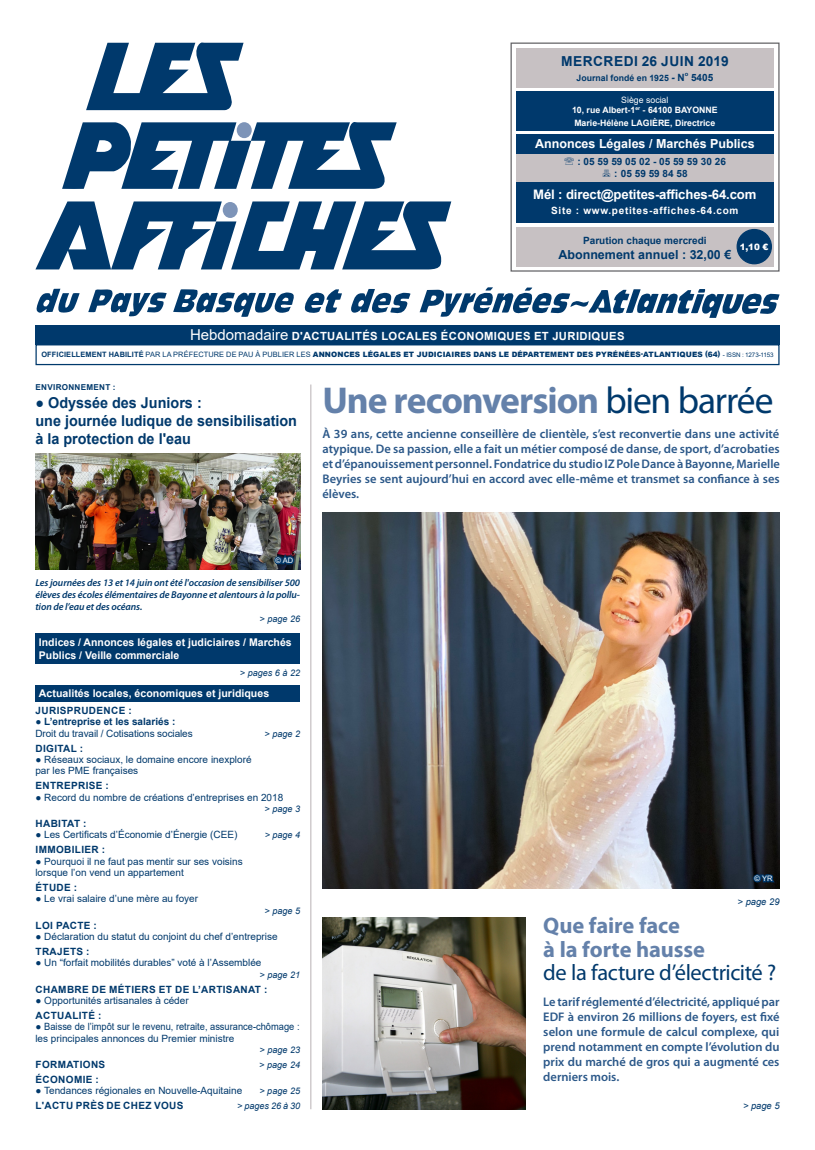
<style>
.page{position:relative;width:815px;height:1150px;background:#fff}
.page>*{position:absolute;margin:0;border:0;box-sizing:border-box;transform-origin:0 0}
.Tritre_principale_co{font:700 37.5px "Myriad Pro";letter-spacing:-.03em;color:#6481aa}
.Tritre_principale_co-2{font:700 22.5px/23.8px "Myriad Pro";letter-spacing:-.005em;color:#6481aa}
.t1{font:700 15px/18px "Arial";color:#00396c;scale:.96 1}
.t2{font:700 13.75px "Arial";letter-spacing:.035em;color:#00396c}
.t3{font:700 13.12px "Arial";letter-spacing:-.01em;color:#fff}
.Chapo_titre_principa{font:600 12.5px/15px "Myriad Pro";color:#2b5889;text-align:justify}
.Chapo_couleur{font:600 12.5px/15px "Myriad Pro";color:#2b5889;text-align:justify}
.t4{font:700 12.5px "Arial";color:#fff}
.t5{font:700 12.5px "Arial";color:#00396c}
.t6{font:700 11.25px "Arial";letter-spacing:.035em;color:#fff}
.t7{font:700 10.62px/12.8px "Arial";color:#fff}
.t8{font:10px/11.4px "Arial";color:#00396c}
.t9{font:700 10px "Arial";letter-spacing:.035em;color:#00396c}
.Légende_couleur{font:italic 600 10px/12px "Myriad Pro";letter-spacing:-.01em;color:#00396c;text-align:justify}
.t10{font:700 10px "Arial";color:#00396c}
.t11{font:700 10px "Arial";letter-spacing:.07em;color:#fff}
.Chapo_couleur-2{font:italic 9.38px "Arial";color:#00396c}
.Légende_couleur-2{font:italic 9px "Arial";color:#00396c}
.t12{font:700 8.75px/10.5px "Arial";color:#fff;text-align:center}
.t13{font:700 8.75px "Arial";color:#00396c}
.t14{font:900 8.75px "Arial";color:#fff}
.t15{font:700 8.12px "Arial";letter-spacing:.035em;color:#00396c}
.t16{font:7.5px "Arial";color:#fff}
.t17{font:900 7.38px "Arial";letter-spacing:.015em;color:#00396c}
.t18{font:700 5.75px "Arial";color:#00396c}
.s1{font-style:italic;font-size:10px}
.s2{font-size:10px}
.s3{font-weight:400}
.s4{font-weight:400;font-size:15px}
.s5{font-weight:700}
.s6{font-weight:400;font-size:6.25px}
.s7{font-weight:400;color:#00396c}
</style>
<div class="page">
<hr style="left:310px;top:384px;width:1px;height:725px;background:#c7c1c3">
<div style="left:35px;top:344px;width:745px;height:21px;border:1px solid #00396c"></div>
<svg style="left:351px;top:289px;width:60px;height:25px"></svg>
<svg style="left:420px;top:287px;width:360px;height:31px"></svg>
<svg style="left:88px;top:289px;width:79px;height:28px"></svg>
<svg style="left:36px;top:289px;width:44px;height:24px"></svg>
<svg style="left:173px;top:289px;width:169px;height:28px"></svg>
<svg style="left:86px;top:43px;width:158px;height:67px"></svg>
<svg style="left:35px;top:201px;width:416px;height:68px"></svg>
<svg style="left:62px;top:122px;width:335px;height:67px"></svg>
<div style="left:237px;top:122px;width:15px;height:16px;background:#7d94b8;border-radius:50%"></div>
<div style="left:223px;top:202px;width:15px;height:16px;background:#7d94b8;border-radius:50%"></div>
<div style="left:511px;top:43px;width:269px;height:229px;border:1px solid #636366"></div>
<div style="left:516px;top:91px;width:257px;height:40px;background:#00396c"></div>
<div style="left:516px;top:141px;width:257px;height:53px;background:#c7c1c3"></div>
<div style="left:516px;top:49px;width:257px;height:39px;background:#c7c1c3"></div>
<div style="left:516px;top:227px;width:257px;height:39px;background:#c7c1c3"></div>
<div style="left:35px;top:325px;width:745px;height:19px;background:#00396c"></div>
<div style="left:737px;top:230px;width:34px;height:34px;background:#00396c;border-radius:50%"></div>
<div style="left:737px;top:229px;width:35px;height:35px;border:1px solid #00396c;border-radius:50%"></div>
<div style="left:516px;top:134px;width:257px;height:20px;background:#00396c"></div>
<div style="left:516px;top:182px;width:257px;height:41px;background:#00396c"></div>
<img style="left:322px;top:512px;width:458px;height:377px">
<img style="left:35px;top:454px;width:265px;height:116px">
<img style="left:322px;top:918px;width:204px;height:191px">
<svg style="left:272px;top:548px;width:24px;height:18px"></svg>
<svg style="left:751px;top:872px;width:26px;height:12px"></svg>
<div style="left:35px;top:633px;width:265px;height:30px;background:#00396c"></div>
<div style="left:35px;top:685px;width:265px;height:16px;background:#00396c"></div>
<p class="t2" style="left:561px;top:51px;width:169px">MERCREDI 26 JUIN 2019</p>
<p class="t13" style="left:576px;top:71px;width:110px">Journal fondé en 1925 <span class="s1">-</span> <span class="s2">N</span></p>
<p class="t18" style="left:685px;top:70px;width:5px">o</p>
<p class="t9" style="left:691px;top:70px;width:24px">5405</p>
<p class="t12" style="left:572px;top:95px;width:147px"><span class="s3">Siège social<br></span>10, rue Albert-1<sup>er</sup> - 64100 BAYONNE</p>
<p class="t12" style="left:574px;top:117px;width:143px">Marie-Hélène LAGIÈRE, Directrice</p>
<p class="t10" style="left:577px;top:155px;width:150px">: 05 59 59 05 02 - 05 59 59 30 26</p>
<p class="t9" style="left:614px;top:167px;width:75px">: 05 59 59 84 58</p>
<p class="t4" style="left:535px;top:135px;width:221px">Annonces Légales / Marchés Publics</p>
<p class="t3" style="left:533px;top:186px;width:225px">Mél : direct@petites-affiches-64.com</p>
<p class="t11" style="left:551px;top:204px;width:189px">Site : www.petites-affiches-64.com</p>
<p class="t10" style="left:583px;top:233px;width:125px">Parution chaque mercredi</p>
<p class="t5" style="left:558px;top:245px;width:174px">Abonnement annuel : 32,00 €</p>
<p class="t14" style="left:740px;top:240px;width:30px">1,10 €</p>
<p class="t6" style="left:190px;top:328px;width:436px"><span class="s4">Hebdomadaire</span> D'ACTUALITÉS LOCALES ÉCONOMIQUES ET JURIDIQUES</p>
<p class="t17" style="left:41px;top:349px;width:734px"><span class="s5">OFFICIELLEMENT HABILITÉ</span> <span class="s3">PAR LA PRÉFECTURE DE PAU À PUBLIER LES</span> ANNONCES LÉGALES ET JUDICIAIRES DANS LE DÉPARTEMENT DES PYRÉNÉES-ATLANTIQUES (64) <span class="s6">- ISSN : 1273-1153</span></p>
<p class="t15" style="left:36px;top:382px;width:81px">ENVIRONNEMENT :</p>
<p class="t1" style="left:35px;top:394px;width:274px"><span class="s3">●</span> Odyssée des Juniors :<br>une journée ludique de sensibilisation à la protection de l'eau</p>
<p class="Tritre_principale_co" style="left:322px;top:375px;width:453px">Une reconversion <span class="s7">bien barrée</span></p>
<p class="Chapo_titre_principa" style="left:322px;top:426px;width:459px">À 39 ans, cette ancienne conseillère de clientèle, s’est reconvertie dans une activité atypique. De sa passion, elle a fait un métier composé de danse, de sport, d’acrobaties et d’épanouissement personnel. Fondatrice du studio IZ Pole Dance à Bayonne, Marielle Beyries se sent aujourd’hui en accord avec elle-même et transmet sa confiance à ses élèves.</p>
<p class="t16" style="left:276px;top:555px;width:19px">© AD</p>
<p class="Légende_couleur" style="left:35px;top:576px;width:266px">Les journées des 13 et 14 juin ont été l'occasion de sensibiliser 500 élèves des écoles élémentaires de Bayonne et alentours à la pollu&shy;tion de l’eau et des océans.</p>
<p class="Légende_couleur-2" style="left:260px;top:613px;width:42px">&gt; page 26</p>
<p class="t7" style="left:39px;top:636px;width:254px">Indices / Annonces légales et judiciaires / Marchés<br>Publics / Veille commerciale</p>
<p class="Légende_couleur-2" style="left:240px;top:667px;width:62px">&gt; pages 6 à 22</p>
<p class="t7" style="left:39px;top:687px;width:232px">Actualités locales, économiques et juridiques</p>
<p class="t9" style="left:36px;top:703px;width:98px">JURISPRUDENCE :</p>
<p class="t10" style="left:35px;top:715px;width:141px"><span class="s3">●</span> L’entreprise et les salariés :</p>
<p class="t8" style="left:35px;top:727px;width:159px">Droit du travail / Cotisations sociales</p>
<p class="Légende_couleur-2" style="left:265px;top:728px;width:37px">&gt; page 2</p>
<p class="t9" style="left:36px;top:741px;width:49px">DIGITAL :</p>
<p class="t8" style="left:35px;top:754px;width:218px">● Réseaux sociaux, le domaine encore inexploré par les PME françaises</p>
<p class="t9" style="left:36px;top:779px;width:75px">ENTREPRISE :</p>
<p class="t8" style="left:35px;top:791px;width:249px">● Record du nombre de créations d’entreprises en 2018</p>
<p class="Légende_couleur-2" style="left:265px;top:803px;width:37px">&gt; page 3</p>
<p class="t9" style="left:36px;top:816px;width:52px">HABITAT :</p>
<p class="t8" style="left:35px;top:829px;width:203px">● Les Certificats d’Économie d’Énergie (CEE)</p>
<p class="Légende_couleur-2" style="left:265px;top:829px;width:37px">&gt; page 4</p>
<p class="t9" style="left:36px;top:843px;width:71px">IMMOBILIER :</p>
<p class="t8" style="left:35px;top:855px;width:209px">● Pourquoi il ne faut pas mentir sur ses voisins</p>
<p class="t8" style="left:35px;top:867px;width:150px">lorsque l’on vend un appartement</p>
<p class="t9" style="left:36px;top:880px;width:43px">ÉTUDE :</p>
<p class="t8" style="left:35px;top:893px;width:164px">● Le vrai salaire d’une mère au foyer</p>
<p class="Légende_couleur-2" style="left:265px;top:905px;width:37px">&gt; page 5</p>
<p class="t9" style="left:36px;top:918px;width:63px">LOI PACTE :</p>
<p class="t8" style="left:35px;top:931px;width:244px">● Déclaration du statut du conjoint du chef d’entreprise</p>
<p class="t9" style="left:36px;top:944px;width:55px">TRAJETS :</p>
<p class="t8" style="left:35px;top:957px;width:228px">● Un “forfait mobilités durables” voté à l’Assemblée</p>
<p class="Légende_couleur-2" style="left:260px;top:969px;width:42px">&gt; page 21</p>
<p class="t9" style="left:36px;top:982px;width:233px">CHAMBRE DE MÉTIERS ET DE L’ARTISANAT :</p>
<p class="t8" style="left:35px;top:995px;width:155px">● Opportunités artisanales à céder</p>
<p class="t9" style="left:36px;top:1008px;width:67px">ACTUALITÉ :</p>
<p class="t8" style="left:35px;top:1021px;width:266px">● Baisse de l’impôt sur le revenu, retraite, assurance-chômage : les principales annonces du Premier ministre</p>
<p class="Légende_couleur-2" style="left:260px;top:1044px;width:42px">&gt; page 23</p>
<p class="t9" style="left:36px;top:1057px;width:71px">FORMATIONS</p>
<p class="Légende_couleur-2" style="left:259px;top:1059px;width:42px">&gt; page 24</p>
<p class="t9" style="left:36px;top:1072px;width:65px">ÉCONOMIE :</p>
<p class="t8" style="left:35px;top:1085px;width:208px">● Tendances régionales en Nouvelle-Aquitaine</p>
<p class="Légende_couleur-2" style="left:259px;top:1085px;width:42px">&gt; page 25</p>
<p class="t9" style="left:36px;top:1098px;width:149px">L'ACTU PRÈS DE CHEZ VOUS</p>
<p class="Légende_couleur-2" style="left:237px;top:1100px;width:64px">&gt; pages 26 à 30</p>
<p class="t16" style="left:755px;top:873px;width:19px">© YR</p>
<p class="Chapo_couleur-2" style="left:738px;top:896px;width:43px">&gt; page 29</p>
<p class="Tritre_principale_co-2" style="left:543px;top:913px;width:234px">Que faire face<br>à la forte hausse<br><span class="s7">de la facture d’électricité ?</span></p>
<p class="Chapo_couleur" style="left:543px;top:994px;width:238px">Le tarif réglementé d’électricité, appliqué par EDF à environ 26 millions de foyers, est fixé selon une formule de calcul complexe, qui prend notamment en compte l’évolution du prix du marché de gros qui a augmenté ces derniers mois.</p>
<p class="Chapo_couleur-2" style="left:743px;top:1099px;width:38px">&gt; page 5</p>
</div>
